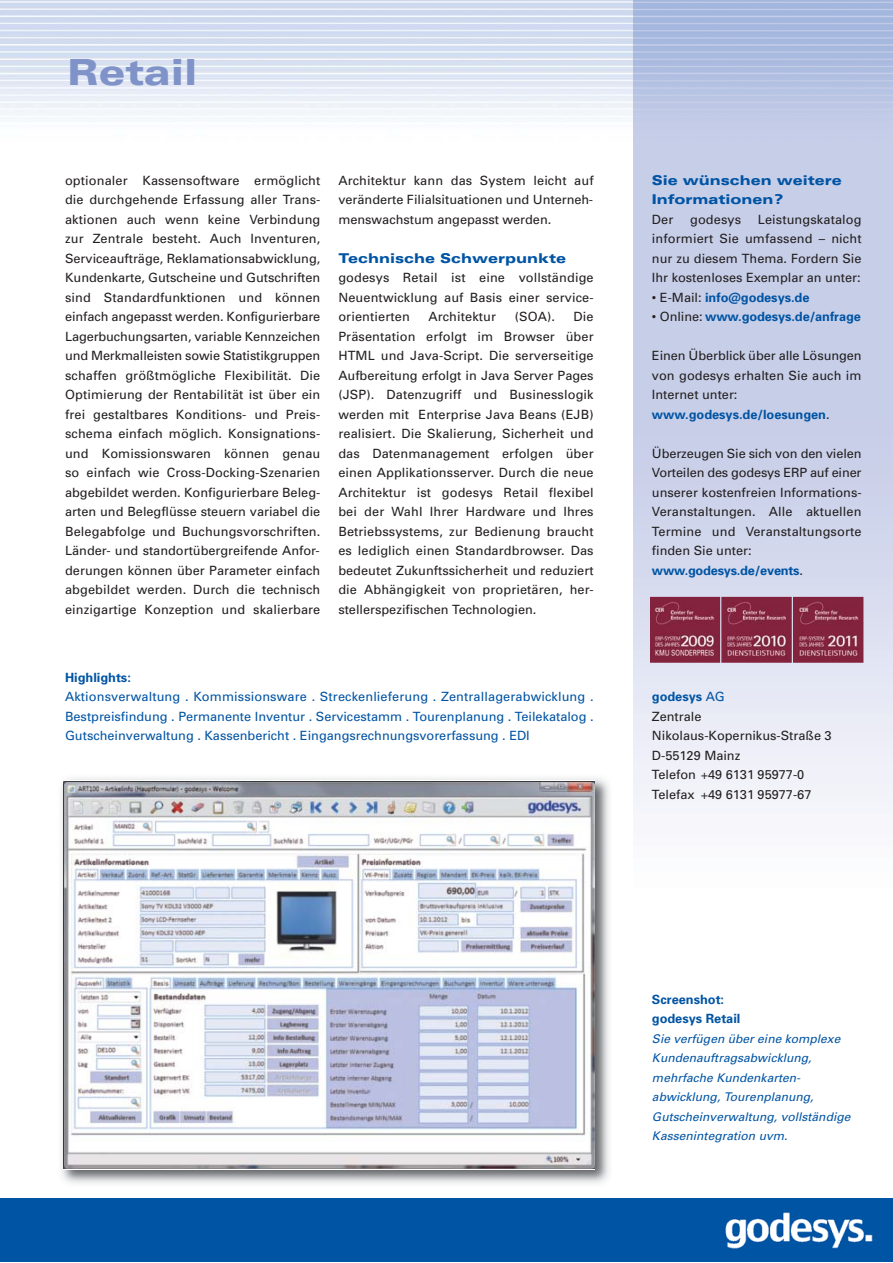
<style>
.page{position:relative;width:893px;height:1263px;background:#fff}
.page>*{position:absolute;margin:0;border:0;box-sizing:border-box;transform-origin:0 0}
.t1{font:900 expanded 36px "Univers";color:#8093c8}
.t2{font:900 expanded 13.5px/19.5px "Univers";color:#0054a4}
.t3{font:12.75px/19.5px "Univers";color:#231f20;text-align:justify}
.t4{font:12.75px/19.5px "Univers";color:#0054a4;text-align:justify}
.t5{font:700 12.75px/19.5px "Univers";color:#0054a4}
.t6{font:italic 12px/19.5px "Univers";letter-spacing:.005em;color:#0054a4}
.s1{font-weight:400;color:#231f20}
.s2{font-weight:700;color:#0054a4}
.s3{color:#0054a4}
</style>
<div class="page">
<div style="left:0;top:1198px;width:892px;height:64px;background:#0054a4"></div>
<img style="left:61px;top:778px;width:548px;height:406px">
<img style="left:64px;top:782px;width:531px;height:387px">
<img style="left:650px;top:597px;width:213px;height:66px">
<h1 class="t1" style="left:67px;top:59px;width:132px">Retail</h1>
<p class="t3" style="left:65px;top:171px;width:257px">optionaler Kassensoftware ermöglicht die durchgehende Erfassung aller Trans&shy;aktionen auch wenn keine Verbindung zur Zentrale besteht. Auch Inventuren, Serviceaufträge, Reklamationsabwicklung, Kundenkarte, Gutscheine und Gutschriften sind Standard funktionen und können einfach angepasst werden. Konfigurierbare Lagerbuchungsarten, variable Kennzeichen und Merkmalleisten sowie Statistikgruppen schaffen größtmögliche Flexibilität. Die Optimierung der Rentabilität ist über ein frei gestaltbares Konditions- und Preis&shy;schema einfach möglich. Konsignations&shy;und Komissionswaren können genau so einfach wie Cross-Docking-Szenarien abgebildet werden. Konfigurierbare Beleg - arten und Belegflüsse steuern variabel die Belegabfolge und Buchungsvorschriften.<br>Länder- und standortübergreifende Anfor&shy;derungen können über Parameter einfach abgebildet werden. Durch die technisch einzigartige Konzeption und skalierbare</p>
<p class="t3" style="left:338px;top:171px;width:257px">Architektur kann das System leicht auf veränderte Filialsituationen und Unterneh&shy;menswachstum angepasst werden.</p>
<p class="t2" style="left:338px;top:249px;width:229px">Technische Schwerpunkte</p>
<p class="t3" style="left:338px;top:269px;width:257px">godesys Retail ist eine vollständige Neuentwicklung auf Basis einer service&shy;orientierten</p>
<p class="t3" style="left:428px;top:308px;width:69px">Architektur</p>
<p class="t3" style="left:515px;top:308px;width:42px">(SOA).</p>
<p class="t3" style="left:338px;top:308px;width:257px;text-indent:235px">Die Präsentation erfolgt im Browser über HTML und Java-Script. Die serverseitige Aufbereitung erfolgt in Java Server Pages (JSP). Datenzugriff und Businesslogik werden mit Enterprise Java Beans (EJB) realisiert. Die Skalierung, Sicherheit und das Datenmanagement erfolgen über einen Applikationsserver. Durch die neue Architektur ist godesys Retail flexibel bei der Wahl Ihrer Hardware und Ihres Betriebssystems, zur Bedienung braucht es lediglich einen Standardbrowser. Das bedeutet Zukunftssicherheit und reduziert die Abhängigkeit von proprietären, her&shy;stellerspezifischen Technologien.</p>
<p class="t5" style="left:65px;top:669px;width:67px">Highlights:</p>
<p class="t4" style="left:65px;top:688px;width:530px">Aktionsverwaltung . Kommissionsware . Streckenlieferung . Zentrallagerabwicklung .<br>Bestpreisfindung . Permanente Inventur . Servicestamm . Tourenplanung . Teilekatalog .<br>Gutscheinverwaltung . Kassenbericht . Eingangsrechnungsvorerfassung . EDI</p>
<p class="t2" style="left:652px;top:171px;width:191px">Sie wünschen weitere<br>Informationen?</p>
<p class="t3" style="left:652px;top:210px;width:23px">Der</p>
<p class="t3" style="left:690px;top:210px;width:53px">godesys</p>
<p class="t3" style="left:652px;top:210px;width:211px;text-indent:106px">Leistungskatalog informiert Sie umfassend – nicht nur zu diesem Thema. Fordern Sie Ihr kos ten loses Exemplar an unter:</p>
<p class="t5" style="left:652px;top:288px;width:159px"><span class="s1">• E-Mail:</span> info@godesys.de</p>
<p class="t5" style="left:652px;top:308px;width:210px"><span class="s1">• Online:</span> www.godesys.de/anfrage</p>
<p class="t3" style="left:652px;top:347px;width:211px;text-align:left">Einen Überblick über alle Lösungen von godesys erhalten Sie auch im<br>Internet unter: <span class="s2">www.godesys.de/loesungen</span>.</p>
<p class="t3" style="left:652px;top:444px;width:211px;text-align:left">Überzeugen Sie sich von den vielen<br>Vor teilen des godesys ERP auf einer unserer kostenfreien Informations-<br>Veranstaltungen. Alle aktuellen<br>Termine und Veranstaltungsorte finden Sie unter: <span class="s2">www.godesys.de/events</span>.</p>
<p class="t3" style="left:652px;top:688px;width:181px;text-align:left"><span class="s2">godesys</span> <span class="s3">AG<br></span>Zentrale<br>Nikolaus-Kopernikus-Straße 3<br>D-55129 Mainz<br>Telefon +49 6131 95977-0<br>Telefax +49 6131 95977-67</p>
<p class="t5" style="left:652px;top:990px;width:90px">Screenshot: godesys Retail</p>
<p class="t6" style="left:652px;top:1030px;width:202px">Sie verfügen über eine komplexe<br>Kundenauftragsabwicklung,<br>mehr fache Kundenkarten - abwicklung, Tourenplanung,<br>Gutscheinverwaltung, vollständige<br>Kassenintegration uvm.</p>
</div>
